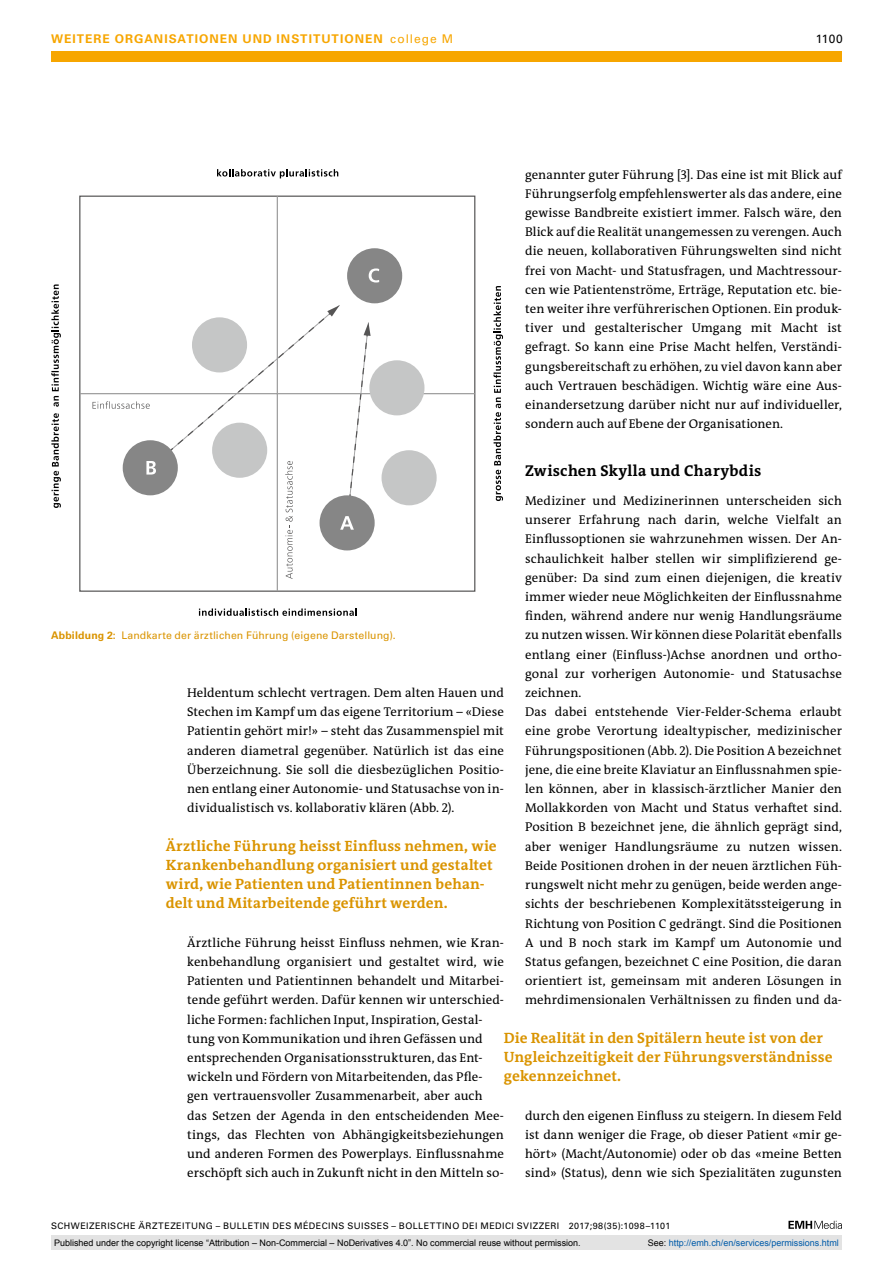
<style>
.page{position:relative;width:893px;height:1263px;background:#fff}
.page>*{position:absolute;margin:0;border:0;box-sizing:border-box;transform-origin:0 0}
.t1{font:700 15.75px "The Antiqua B W7";letter-spacing:.02em;color:#000}
.t2{font:700 15px/19.2px "The Antiqua B W7";letter-spacing:.01em;color:#da9400}
.t3{font:12.75px/19.2px "The Antiqua B W5 Plain";letter-spacing:.005em;color:#000;text-align:justify}
.t4{font:700 12px "Univers LT Std";letter-spacing:.085em;color:#f7a600}
.t5{font:12px "Univers LT Std";color:#000}
.t6{font:10.5px "Univers LT Std";letter-spacing:.01em;color:#da9400}
.t7{font:9px "Arial";color:#000}
.t8{font:9px "Univers LT Std";letter-spacing:.05em;color:#000}
.t9{font:9px "Arial";color:#005ba9}
.s1{font-weight:400}
.s2{font-weight:700}
.s3{color:#000}
</style>
<div class="page">
<svg style="left:788px;top:1221px;width:54px;height:8px"></svg>
<div style="left:51px;top:51px;width:791px;height:11px;background:#f7a600"></div>
<svg style="left:199px;top:608px;width:158px;height:8px"></svg>
<svg style="left:217px;top:169px;width:121px;height:9px"></svg>
<svg style="left:51px;top:413px;width:10px;height:95px"></svg>
<svg style="left:51px;top:284px;width:10px;height:123px"></svg>
<svg style="left:493px;top:286px;width:10px;height:215px"></svg>
<div style="left:79px;top:196px;width:396px;height:396px;border:1px solid #565555"></div>
<hr style="left:80px;top:393px;width:395px;height:1px;background:#9c9c9c">
<hr style="left:277px;top:196px;width:1px;height:395px;background:#9c9c9c">
<div style="left:347px;top:248px;width:55px;height:55px;background:#868686;border-radius:50%"></div>
<svg style="left:320px;top:495px;width:55px;height:55px"></svg>
<div style="left:369px;top:360px;width:55px;height:55px;background:#c5c6c6;border-radius:50%"></div>
<div style="left:382px;top:450px;width:55px;height:55px;background:#c5c6c6;border-radius:50%"></div>
<svg style="left:369px;top:268px;width:10px;height:14px"></svg>
<svg style="left:93px;top:305px;width:278px;height:274px"></svg>
<div style="left:51px;top:1235px;width:791px;height:15px;background:#e3e3e3"></div>
<p class="t4" style="left:51px;top:31px;width:404px">WEITERE ORGANISATIONEN UND INSTITUTIONEN <span class="s1">college M</span></p>
<p class="t5" style="left:816px;top:31px;width:28px">1100</p>
<p class="t3" style="left:525px;top:165px;width:318px">genannter guter Führung [3]. Das eine ist mit Blick auf Führungserfolg empfehlenswerter als das andere, eine gewisse Bandbreite existiert immer. Falsch wäre, den Blick auf die Realität unangemessen zu verengen. Auch die neuen, kollaborativen Führungswelten sind nicht frei von Macht- und Statusfragen, und Machtressour&shy;cen wie Patientenströme, Erträge, Reputation etc. bie&shy;ten weiter ihre verführerischen Optionen. Ein produk&shy;tiver und gestalterischer Umgang mit Macht ist gefragt. So kann eine Prise Macht helfen, Verständi&shy;gungsbereitschaft zu erhöhen, zu viel davon kann aber auch Vertrauen beschädigen. Wichtig wäre eine Aus&shy;einandersetzung darüber nicht nur auf individueller, sondern auch auf Ebene der Organisationen.</p>
<p class="t1" style="left:525px;top:461px;width:238px">Zwischen Skylla und Charybdis</p>
<p class="t3" style="left:525px;top:491px;width:318px;text-align:left">Mediziner und Medizinerinnen unterscheiden sich unserer Erfahrung nach darin, welche Vielfalt an Einflussoptionen sie wahrzunehmen wissen. Der An&shy;schaulichkeit halber stellen wir simplifizierend ge&shy;genüber: Da sind zum einen diejenigen, die kreativ immer wieder neue Möglichkeiten der Einflussnahme finden, während andere nur wenig Handlungsräume zu nutzen wissen. Wir können diese Polarität ebenfalls entlang einer (Einfluss-)Achse anordnen und ortho&shy;gonal zur vorherigen Autonomie- und Statusachse zeichnen.<br>Das dabei entstehende Vier-Felder-Schema erlaubt eine grobe Verortung idealtypischer, medizinischer Führungspositionen (Abb. 2). Die Position A bezeichnet jene, die eine breite Klaviatur an Einflussnahmen spie&shy;len können, aber in klassisch-ärztlicher Manier den Mollakkorden von Macht und Status verhaftet sind.<br>Position B bezeichnet jene, die ähnlich geprägt sind, aber weniger Handlungsräume zu nutzen wissen.<br>Beide Positionen drohen in der neuen ärztlichen Füh&shy;rungswelt nicht mehr zu genügen, beide werden ange&shy;sichts der beschriebenen Komplexitätssteigerung in Richtung von Position C gedrängt. Sind die Positionen A und B noch stark im Kampf um Autonomie und Status gefangen, bezeichnet C eine Position, die daran orientiert ist, gemeinsam mit anderen Lösungen in mehrdimensionalen Verhältnissen zu finden und da-</p>
<p class="t6" style="left:51px;top:629px;width:346px"><span class="s2">Abbildung 2:</span> Landkarte der ärztlichen Führung (eigene Darstellung).</p>
<p class="t3" style="left:187px;top:683px;width:318px">Heldentum schlecht vertragen. Dem alten Hauen und Stechen im Kampf um das eigene Territorium – «Diese Patientin gehört mir!» – steht das Zusammenspiel mit anderen diametral gegenüber. Natürlich ist das eine Überzeichnung. Sie soll die diesbezüglichen Positio&shy;nen entlang einer Autonomie- und Statusachse von in&shy;dividualistisch vs. kollaborativ klären (Abb. 2).</p>
<p class="t2" style="left:166px;top:836px;width:332px">Ärztliche Führung heisst Einfluss nehmen, wie Krankenbehandlung organisiert und gestaltet wird, wie Patienten und Patientinnen behan&shy;delt und Mitarbeitende geführt werden.</p>
<p class="t3" style="left:187px;top:933px;width:318px;text-align:left">Ärztliche Führung heisst Einfluss nehmen, wie Kran&shy;kenbehandlung organisiert und gestaltet wird, wie Patienten und Patientinnen behandelt und Mitarbei&shy;tende geführt werden. Dafür kennen wir unterschied&shy;liche Formen: fachlichen Input, Inspiration, Gestal&shy;tung von Kommunikation und ihren Gefässen und entsprechenden Organisationsstrukturen, das Ent&shy;wickeln und Fördern von Mitarbeitenden, das Pfle&shy;gen vertrauensvoller Zusammenarbeit, aber auch das Setzen der Agenda in den entscheidenden Mee&shy;tings, das Flechten von Abhängigkeitsbeziehungen und anderen Formen des Powerplays. Einflussnahme erschöpft sich auch in Zukunft nicht in den Mitteln so-</p>
<p class="t2" style="left:504px;top:1028px;width:330px">Die Realität in den Spitälern heute ist von der<br>Ungleichzeitigkeit der Führungsverständnisse gekennzeichnet.</p>
<p class="t3" style="left:525px;top:1106px;width:318px">durch den eigenen Einfluss zu steigern. In diesem Feld ist dann weniger die Frage, ob dieser Patient «mir ge&shy;hört» (Macht/Autonomie) oder ob das «meine Betten sind» (Status), denn wie sich Spezialitäten zugunsten</p>
<p class="t8" style="left:51px;top:1220px;width:621px">SCHWEIZERISCHE ÄRZTEZEITUNG – BULLETIN DES MÉDECINS SUISSES – BOLLETTINO DEI MEDICI SVIZZERI 2017;98(35):1098–1101</p>
<p class="t7" style="left:54px;top:1237px;width:528px">Published under the copyright license “Attribution – Non-Commercial – NoDerivatives 4.0”. No commercial reuse without permission.</p>
<p class="t9" style="left:648px;top:1237px;width:193px"><span class="s3">See:</span> http://emh.ch/en/services/permissions.html</p>
</div>
